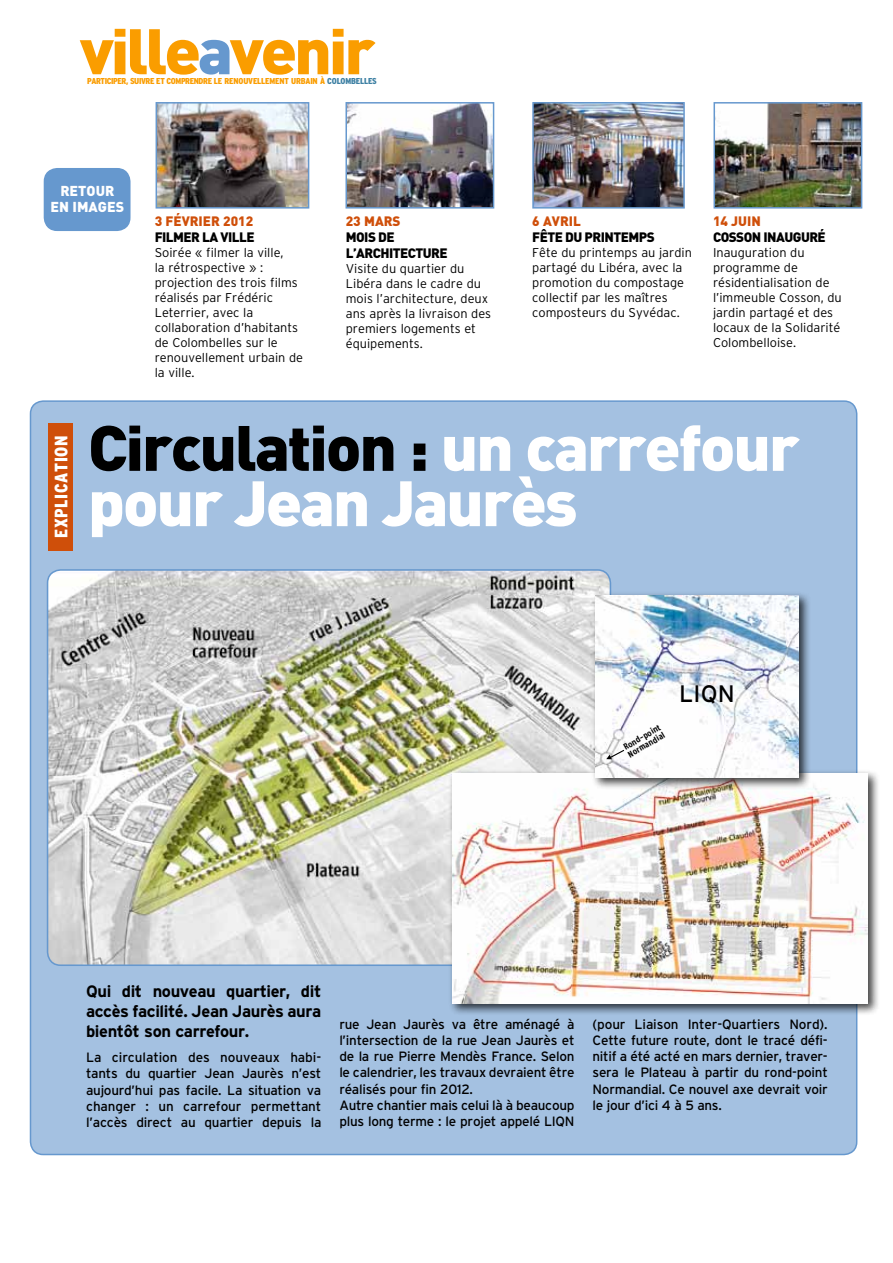
<style>
.page{position:relative;width:893px;height:1263px;background:#fff}
.page>*{position:absolute;margin:0;border:0;box-sizing:border-box;transform-origin:0 0}
.t1{font:900 63.3px "DIN";letter-spacing:-.05em;color:#fa9d00;scale:1.04 1}
.t2{font:900 63px/55.3px "DIN";letter-spacing:-.035em;color:#fff;scale:1.04 1}
.t3{font:23.85px "Interstate";color:#000}
.t4{font:900 condensed 18px "Interstate";letter-spacing:.035em;color:#fff}
.t5{font:700 16.5px/19.8px "Interstate";letter-spacing:-.025em;color:#000;text-align:justify}
.t6{font:900 14.25px/15.5px "DIN";color:#fff;text-align:center}
.t7{font:13.5px/16.2px "Interstate";letter-spacing:-.02em;color:#000;text-align:justify}
.t8{font:900 13.5px/16.2px "DIN";letter-spacing:-.04em;color:#000}
.t9{font:900 13.5px "DIN";color:#cf4f0a}
.t10{font:300 12.75px/15px "Interstate";color:#000}
.t11{font:700 8.85px/8.9px "Fago Co";color:#000}
.t12{font:900 condensed 8.55px "Interstate";letter-spacing:-.045em;color:#fa9d00;scale:1.04 1}
.s1{color:#6698ce}
.s2{color:#3d80a3}
.s3{color:#000}
</style>
<div class="page">
<img style="left:159px;top:105px;width:147px;height:101px">
<div style="left:156px;top:102px;width:153px;height:107px;border:2px solid #6698ce"></div>
<img style="left:716px;top:105px;width:143px;height:101px">
<div style="left:713px;top:102px;width:149px;height:107px;border:2px solid #6698ce"></div>
<img style="left:348px;top:105px;width:143px;height:101px">
<div style="left:345px;top:102px;width:149px;height:107px;border:2px solid #6698ce"></div>
<div style="left:44px;top:169px;width:86px;height:61px;background:#6698ce;border-radius:13px"></div>
<div style="left:44px;top:168px;width:87px;height:63px;border:2px solid #6698ce;border-radius:13px"></div>
<img style="left:535px;top:105px;width:147px;height:101px">
<div style="left:532px;top:102px;width:153px;height:107px;border:2px solid #6698ce"></div>
<div style="left:30px;top:401px;width:827px;height:753px;background:#a4c1e1;border-radius:13px"></div>
<div style="left:48px;top:423px;width:25px;height:128px;background:#cf4f0a"></div>
<img style="left:48px;top:572px;width:560px;height:393px">
<div style="left:448px;top:770px;width:432px;height:246px;background:#000;opacity:.75"></div>
<img style="left:452px;top:774px;width:415px;height:229px">
<div style="left:591px;top:591px;width:220px;height:200px;background:#000;opacity:.75"></div>
<img style="left:595px;top:595px;width:204px;height:183px">
<svg style="left:606px;top:749px;width:19px;height:10px"></svg>
<h1 class="t1" style="left:80px;top:9px;width:286px">VILLE<span class="s1">A</span>VENIR</h1>
<p class="t12" style="left:87px;top:76px;width:237px">PARTICIPER, SUIVRE ET COMPRENDRE LE RENOUVELLEMENT URBAIN À <span class="s2">COLOMBELLES</span></p>
<p class="t6" style="left:51px;top:183px;width:75px">RETOUR<br>EN IMAGES</p>
<p class="t9" style="left:155px;top:212px;width:36px">3 FÉVRIER</p>
<p class="t9" style="left:223px;top:212px;width:32px">2012</p>
<p class="t8" style="left:155px;top:229px;width:9px">FILMER</p>
<p class="t8" style="left:202px;top:229px;width:26px">LA VILLE</p>
<p class="t10" style="left:155px;top:245px;width:150px">Soirée « filmer la ville,<br>la rétrospective » : projection des trois films réalisés par Frédéric<br>Leterrier, avec la collaboration d’habitants de Colombelles sur le renouvellement urbain de la ville.</p>
<p class="t9" style="left:346px;top:212px;width:29px">23 MARS</p>
<p class="t8" style="left:346px;top:229px;width:41px">MOIS DE<br>L’ARCHITECTURE</p>
<p class="t10" style="left:346px;top:261px;width:147px">Visite du quartier du<br>Libéra dans le cadre du mois l’architecture, deux ans après la livraison des premiers logements et équipements.</p>
<p class="t9" style="left:532px;top:212px;width:20px">6 AVRIL</p>
<p class="t8" style="left:532px;top:229px;width:16px">FÊTE</p>
<p class="t8" style="left:565px;top:229px;width:36px">DU PRINTEM</p>
<p class="t8" style="left:639px;top:229px;width:16px">PS</p>
<p class="t10" style="left:532px;top:245px;width:161px">Fête du printemps au jardin partagé du Libéra, avec la promotion du compostage collectif par les maîtres composteurs du Syvédac.</p>
<p class="t9" style="left:713px;top:212px;width:27px">14 JUIN</p>
<p class="t8" style="left:713px;top:229px;width:59px">COSSON INAU</p>
<p class="t8" style="left:793px;top:229px;width:35px">GURÉ</p>
<p class="t10" style="left:713px;top:245px;width:130px">Inauguration du programme de résidentialisation de l’immeuble Cosson, du jardin partagé et des locaux de la Solidarité<br>Colombelloise.</p>
<h3 class="t4" style="left:51px;top:538px;width:104px;rotate:-90deg">EXPLICATION</h3>
<h2 class="t2" style="left:88px;top:417px;width:686px"><span class="s3">CIRCULATION :</span> UN CARREFOUR<br>POUR JEAN JAURÈS</h2>
<p class="t11" style="left:622px;top:743px;width:43px;rotate:-30deg">Rond-point<br>Normandial</p>
<h3 class="t3" style="left:679px;top:680px;width:57px">LIQN</h3>
<p class="t5" style="left:86px;top:981px;width:237px">Qui dit nouveau quartier, dit accès facilité. Jean Jaurès aura bientôt son carrefour.</p>
<p class="t7" style="left:86px;top:1049px;width:237px">La circulation des nouveaux habi&shy;tants du quartier Jean Jaurès n’est aujourd’hui pas facile. La situation va changer : un carrefour permettant l’accès direct au quartier depuis la</p>
<p class="t7" style="left:339px;top:1016px;width:237px;text-align:left">rue Jean Jaurès va être aménagé à l’intersection de la rue Jean Jaurès et de la rue Pierre Mendès France. Selon le calendrier, les travaux devraient être réalisés pour fin 2012.<br>Autre chantier mais celui là à beaucoup plus long terme : le projet appelé LIQN</p>
<p class="t7" style="left:593px;top:1016px;width:237px">(pour Liaison Inter-Quartiers Nord).<br>Cette future route, dont le tracé défi&shy;nitif a été acté en mars dernier, traver&shy;sera le Plateau à partir du rond-point Normandial. Ce nouvel axe devrait voir le jour d’ici 4 à 5 ans.</p>
</div>
